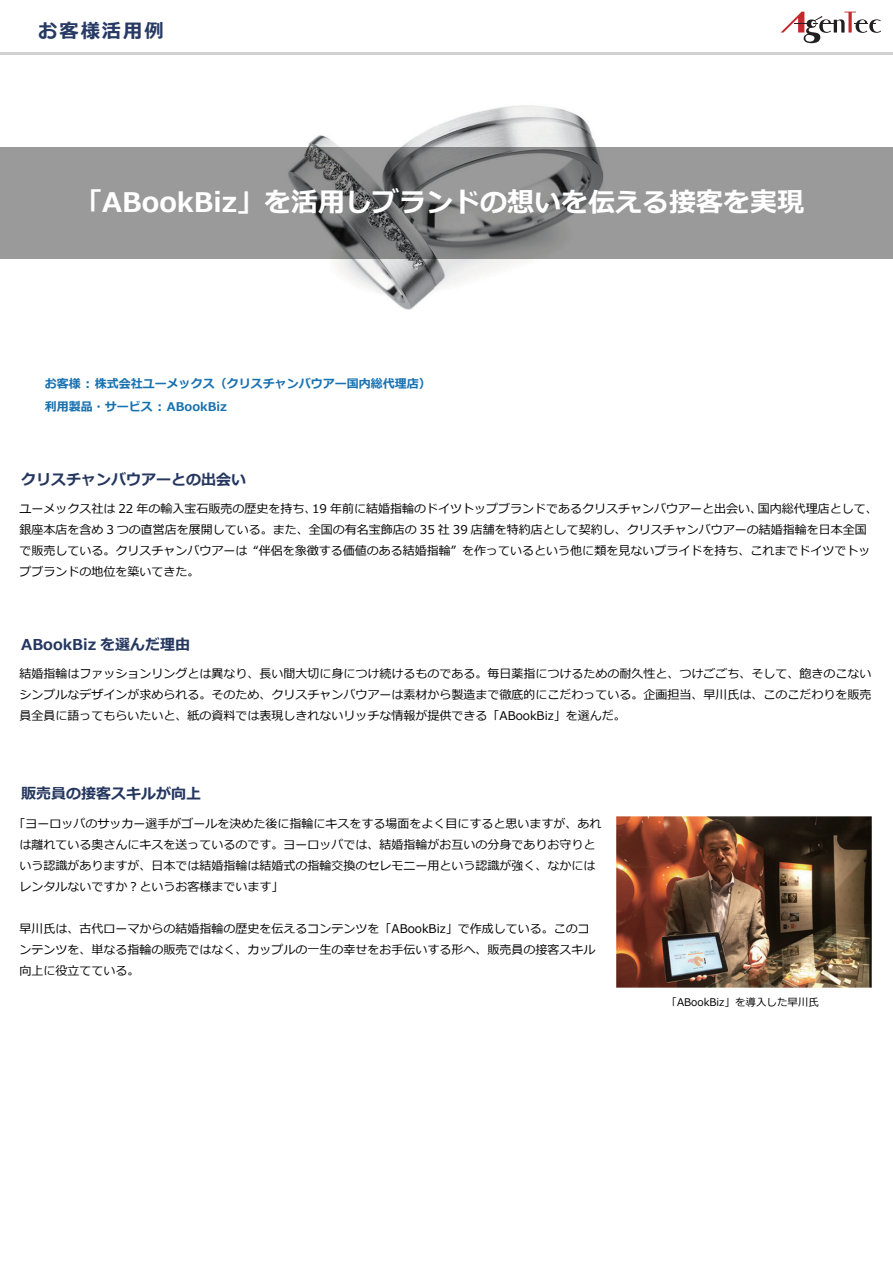
<style>
.page{position:relative;width:893px;height:1263px;background:#fff}
.page>*{position:absolute;margin:0;border:0;box-sizing:border-box;transform-origin:0 0}
.t1{font:700 27px "Meiryo";color:#fff}
.t2{font:700 19.35px "Meiryo";letter-spacing:.1em;color:#273a64}
.t3{font:700 15px "Meiryo";color:#25375f}
.t4{font:12px/21px "Meiryo";color:#000}
.t5{font:700 12px/22.5px "Meiryo";color:#1872b1}
.t6{font:10.5px "Meiryo";color:#000}
</style>
<div class="page">
<img style="left:0;top:105px;width:893px;height:205px">
<hr style="left:0;top:52px;width:893px;height:2px;background:#d1d1d2">
<svg style="left:0;top:147px;width:893px;height:111px;background:#8f8f8f"></svg>
<svg style="left:781px;top:12px;width:100px;height:31px"></svg>
<img style="left:616px;top:817px;width:256px;height:170px">
<h2 class="t2" style="left:38px;top:17px;width:127px">お客様活用例</h2>
<h1 class="t1" style="left:75px;top:183px;width:730px">「ABookBiz」を活用しブランドの想いを伝える接客を実現</h1>
<p class="t5" style="left:45px;top:373px;width:387px">お客様 ︓ 株式会社ユーメックス（クリスチャンバウアー国内総代理店）利用製品・サービス ︓ ABookBiz</p>
<p class="t3" style="left:21px;top:469px;width:226px">クリスチャンバウアーとの出会い</p>
<p class="t4" style="left:20px;top:498px;width:860px">ユーメックス社は 22 年の輸入宝石販売の歴史を持ち、19 年前に結婚指輪のドイツトップブランドであるクリスチャンバウアーと出会い、国内総代理店として、銀座本店を含め 3 つの直営店を展開している。また、全国の有名宝飾店の 35 社 39 店舗を特約店として契約し、クリスチャンバウアーの結婚指輪を日本全国で販売している。クリスチャンバウアーは “伴侶を象徴する価値のある結婚指輪” を作っているという他に類を見ないプライドを持ち、これまでドイツでトップブランドの地位を築いてきた。</p>
<p class="t3" style="left:21px;top:634px;width:170px">ABookBiz を選んだ理由</p>
<p class="t4" style="left:20px;top:663px;width:853px;text-align:justify">結婚指輪はファッションリングとは異なり、長い間大切に身につけ続けるものである。毎日薬指につけるための耐久性と、つけごごち、そして、飽きのこないシンプルなデザインが求められる。そのため、クリスチャンバウアーは素材から製造まで徹底的にこだわっている。企画担当、早川氏は、このこだわりを販売員全員に語ってもらいたいと、紙の資料では表現しきれないリッチな情報が提供できる「ABookBiz」を選んだ。</p>
<p class="t3" style="left:21px;top:783px;width:181px">販売員の接客スキルが向上</p>
<p class="t4" style="left:20px;top:813px;width:583px;text-indent:-6px">「ヨーロッパのサッカー選手がゴールを決めた後に指輪にキスをする場面をよく目にすると思いますが、あれは離れている奥さんにキスを送っているのです。ヨーロッパでは、結婚指輪がお互いの分身でありお守りという認識がありますが、日本では結婚指輪は結婚式の指輪交換のセレモニー用という認識が強く、なかにはレンタルないですか︖というお客様までいます」</p>
<p class="t4" style="left:20px;top:918px;width:577px">早川氏は、古代ローマからの結婚指輪の歴史を伝えるコンテンツを「ABookBiz」で作成している。このコンテンツを、単なる指輪の販売ではなく、カップルの一生の幸せをお手伝いする形へ、販売員の接客スキル向上に役立てている。</p>
<p class="t6" style="left:666px;top:995px;width:154px">「ABookBiz」を導入した早川氏</p>
</div>
